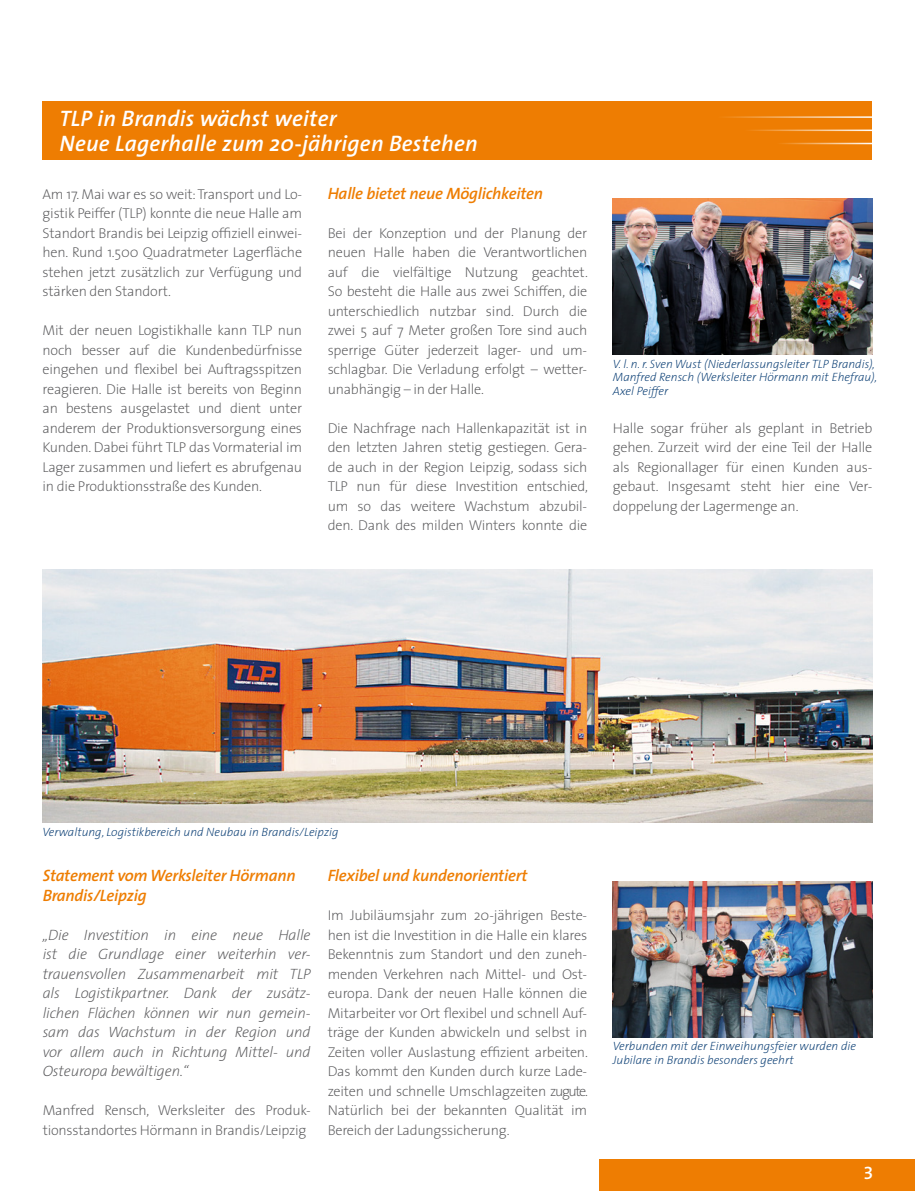
<style>
.page{position:relative;width:915px;height:1191px;background:#fff}
.page>*{position:absolute;margin:0;border:0;box-sizing:border-box;transform-origin:0 0}
.t1{font:italic 600 22.5px/25.5px "The Sans";letter-spacing:.01em;color:#fff}
.t2{font:18px "The Sans Semi Bold Expert";color:#fff}
.t3{font:italic 600 16.5px/19.5px "The Sans";letter-spacing:-.015em;color:#ee7d02}
.t4{font:italic 200 15px/19.5px "The Sans";letter-spacing:-.01em;color:#58585a;text-align:justify}
.t5{font:200 14.25px/19.5px "The Sans";letter-spacing:-.015em;color:#58585a;text-align:justify}
.t6{font:italic 200 12px/13.5px "The Sans";color:#00376f}
</style>
<div class="page">
<div style="left:599px;top:1159px;width:315px;height:32px;background:#ee7d02"></div>
<div style="left:43px;top:101px;width:829px;height:59px;background:#ee7d02"></div>
<hr style="left:776px;top:143px;width:96px;height:1px;background:#fff">
<hr style="left:744px;top:130px;width:128px;height:1px;background:#fff">
<hr style="left:716px;top:116px;width:156px;height:2px;background:#fff">
<img style="left:43px;top:569px;width:829px;height:254px">
<img style="left:612px;top:199px;width:260px;height:156px">
<img style="left:612px;top:881px;width:260px;height:156px">
<h1 class="t1" style="left:60px;top:105px;width:419px">TLP in Brandis wächst weiter<br>Neue Lagerhalle zum 20-jährigen Bestehen</h1>
<p class="t5" style="left:43px;top:183px;width:261px">Am 17. Mai war es so weit: Transport und Lo&shy;gistik Peiffer (TLP) konnte die neue Halle am Standort Brandis bei Leipzig offiziell einwei&shy;hen. Rund 1.500 Quadratmeter Lagerfläche stehen jetzt zusätzlich zur Verfügung und stärken den Standort.</p>
<p class="t5" style="left:43px;top:320px;width:261px">Mit der neuen Logistikhalle kann TLP nun noch besser auf die Kundenbedürfnisse eingehen und flexibel bei Auftragsspitzen reagieren. Die Halle ist bereits von Beginn an bestens ausgelastet und dient unter anderem der Produktionsversorgung eines Kunden. Dabei führt TLP das Vormaterial im Lager zusammen und liefert es abrufgenau in die Produktionsstraße des Kunden.</p>
<p class="t3" style="left:327px;top:183px;width:217px">Halle bietet neue Möglichkeiten</p>
<p class="t5" style="left:327px;top:222px;width:261px">Bei der Konzeption und der Planung der neuen Halle haben die Verantwortlichen auf die vielfältige Nutzung geachtet.<br>So besteht die Halle aus zwei Schiffen, die unterschiedlich nutzbar sind. Durch die zwei 5 auf 7 Meter großen Tore sind auch sperrige Güter jederzeit lager- und um&shy;schlagbar. Die Verladung erfolgt – wetter&shy;unabhängig – in der Halle.</p>
<p class="t5" style="left:327px;top:417px;width:262px">Die Nachfrage nach Hallenkapazität ist in den letzten Jahren stetig gestiegen. Gera&shy;de auch in der Region Leipzig, sodass sich TLP nun für diese Investition entschied, um so das weitere Wachstum abzubil&shy;den. Dank des milden Winters konnte die</p>
<p class="t5" style="left:612px;top:417px;width:261px">Halle sogar früher als geplant in Betrieb gehen. Zurzeit wird der eine Teil der Halle als Regionallager für einen Kunden aus&shy;gebaut. Insgesamt steht hier eine Ver&shy;doppelung der Lagermenge an.</p>
<p class="t6" style="left:612px;top:356px;width:266px">V. l. n. r. Sven Wust (Niederlassungsleiter TLP Brandis),<br>Manfred Rensch (Werksleiter Hörmann mit Ehefrau),<br>Axel Peiffer</p>
<p class="t6" style="left:43px;top:824px;width:297px">Verwaltung, Logistikbereich und Neubau in Brandis/Leipzig</p>
<p class="t3" style="left:43px;top:865px;width:254px">Statement vom Werksleiter Hörmann<br>Brandis/Leipzig</p>
<p class="t4" style="left:43px;top:924px;width:269px">„Die Investition in eine neue Halle ist die Grundlage einer weiterhin ver&shy;trauensvollen Zusammenarbeit mit TLP als Logistikpartner. Dank der zusätz&shy;lichen Flächen können wir nun gemein&shy;sam das Wachstum in der Region und vor allem auch in Richtung Mittel- und Osteuropa bewältigen.“</p>
<p class="t5" style="left:43px;top:1100px;width:269px">Manfred Rensch, Werksleiter des Produk&shy;tionsstandortes Hörmann in Brandis/Leipzig</p>
<p class="t3" style="left:327px;top:865px;width:201px">Flexibel und kundenorientiert</p>
<p class="t5" style="left:327px;top:905px;width:261px">Im Jubiläumsjahr zum 20-jährigen Beste&shy;hen ist die Investition in die Halle ein klares Bekenntnis zum Standort und den zuneh&shy;menden Verkehren nach Mittel- und Ost&shy;europa. Dank der neuen Halle können die Mitarbeiter vor Ort flexibel und schnell Auf&shy;träge der Kunden abwickeln und selbst in Zeiten voller Auslastung effizient arbeiten.<br>Das kommt den Kunden durch kurze Lade&shy;zeiten und schnelle Umschlagzeiten zugute.<br>Natürlich bei der bekannten Qualität im Bereich der Ladungssicherung.</p>
<p class="t6" style="left:612px;top:1039px;width:245px">Verbunden mit der Einweihungsfeier wurden die<br>Jubilare in Brandis besonders geehrt</p>
<p class="t2" style="left:863px;top:1158px;width:11px">3</p>
</div>
